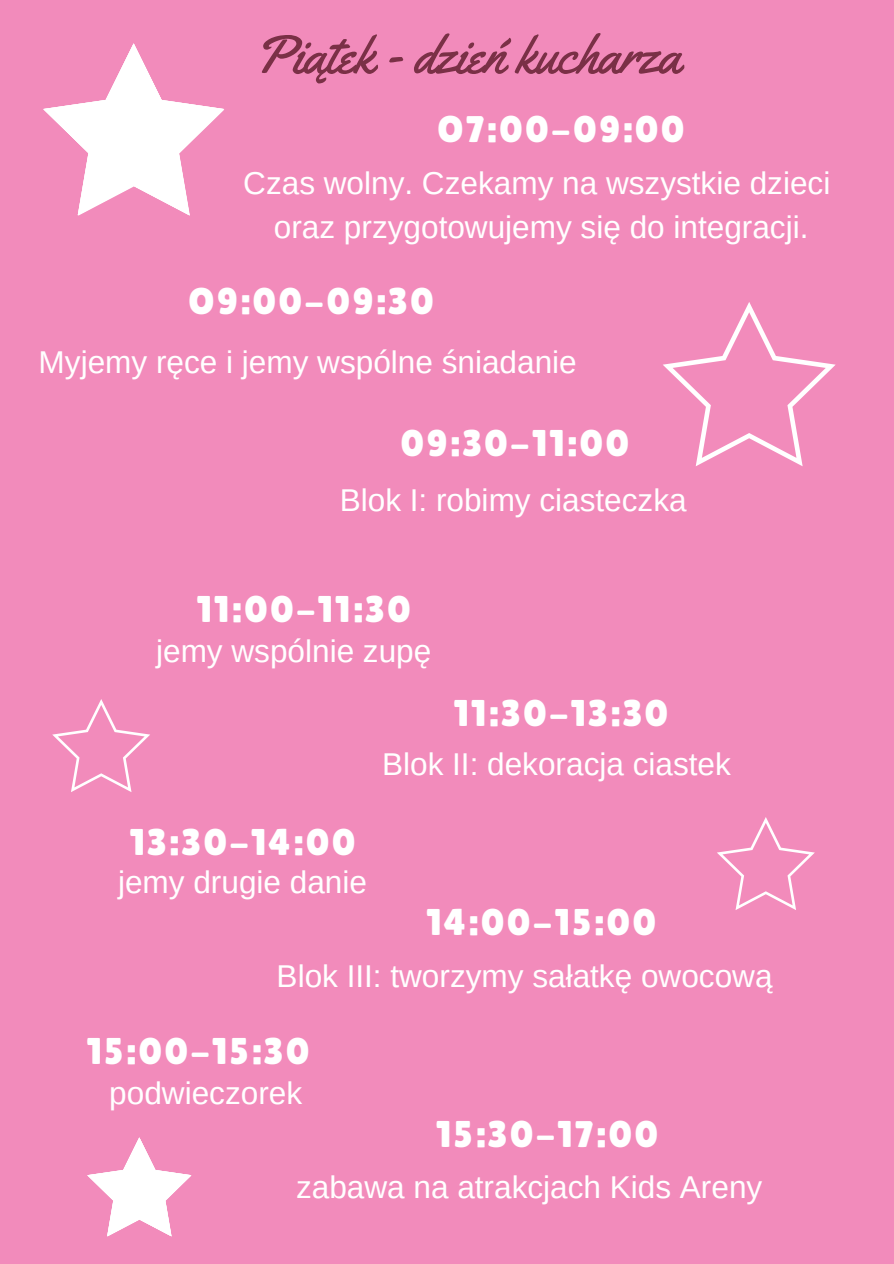
<style>
.page{position:relative;width:894px;height:1264px;background:#fff}
.page>*{position:absolute;margin:0;border:0;box-sizing:border-box;transform-origin:0 0}
.t1{font:54px "Yellowtail";color:#7a3046}
.t2{font:37.2px "Lilita One";letter-spacing:.06em;color:#fff}
.t3{font:31.5px/44px "Arimo";color:#fff;text-align:center}
</style>
<div class="page">
<div style="left:0;top:0;width:893px;height:1263px;background:#f28bbb"></div>
<svg style="left:43px;top:43px;width:181px;height:173px"></svg>
<svg style="left:663px;top:302px;width:172px;height:164px"></svg>
<svg style="left:52px;top:699px;width:98px;height:93px"></svg>
<svg style="left:717px;top:817px;width:97px;height:93px"></svg>
<svg style="left:87px;top:1137px;width:104px;height:99px"></svg>
<h1 class="t1" style="left:253px;top:21px;width:428px">Piątek - dzień kucharza</h1>
<p class="t2" style="left:437px;top:107px;width:248px">O7:00-09:00</p>
<p class="t3" style="left:243px;top:161px;width:588px">Czas wolny. Czekamy na wszystkie dzieci oraz przygotowujemy się do integracji.</p>
<p class="t2" style="left:188px;top:279px;width:247px">O9:00-09:30</p>
<p class="t3" style="left:39px;top:340px;width:539px">Myjemy ręce i jemy wspólne śniadanie</p>
<p class="t2" style="left:400px;top:422px;width:230px">09:30-11:00</p>
<p class="t3" style="left:339px;top:477px;width:348px">Blok I: robimy ciasteczka</p>
<p class="t2" style="left:197px;top:587px;width:215px">11:00-11:30</p>
<p class="t3" style="left:156px;top:629px;width:277px">jemy wspólnie zupę</p>
<p class="t2" style="left:454px;top:691px;width:216px">11:30-13:30</p>
<p class="t2" style="left:130px;top:821px;width:227px">13:30-14:00</p>
<p class="t3" style="left:118px;top:860px;width:250px">jemy drugie danie</p>
<p class="t3" style="left:382px;top:742px;width:350px">Blok II: dekoracja ciastek</p>
<p class="t2" style="left:426px;top:900px;width:231px">14:00-15:00</p>
<p class="t3" style="left:276px;top:954px;width:497px">Blok III: tworzymy sałatkę owocową</p>
<p class="t2" style="left:87px;top:1029px;width:224px">15:00-15:30</p>
<p class="t3" style="left:109px;top:1071px;width:194px">podwieczorek</p>
<p class="t2" style="left:436px;top:1112px;width:223px">15:30-17:00</p>
<p class="t3" style="left:296px;top:1164px;width:467px">zabawa na atrakcjach Kids Areny</p>
</div>
